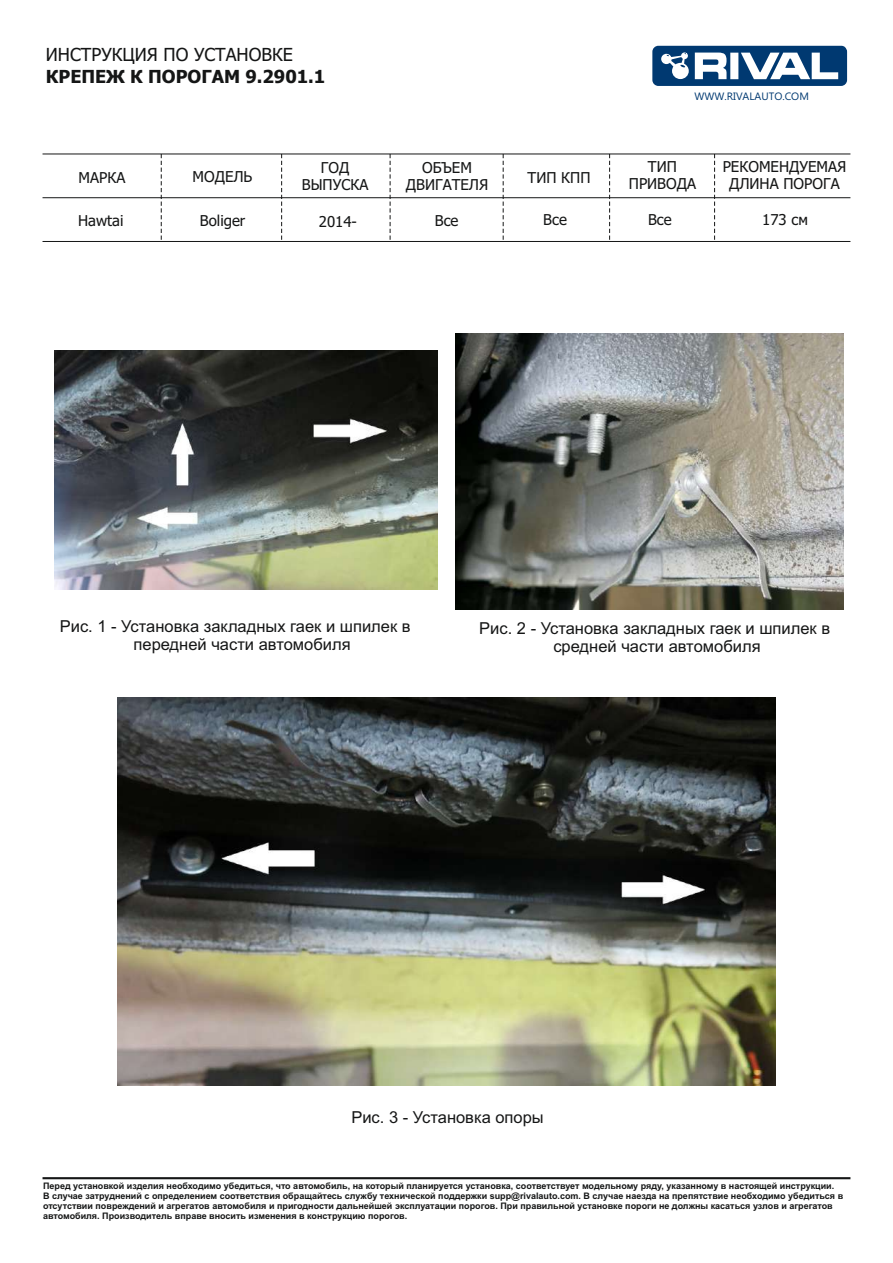
<style>
.page{position:relative;width:893px;height:1263px;background:#fff}
.page>*{position:absolute;margin:0;border:0;box-sizing:border-box;transform-origin:0 0}
.t1{font:700 18px "Tahoma";color:#151616}
.t2{font:18px "Tahoma";color:#151616}
.t3{font:16.5px/18.5px "Arial";color:#151616}
.t4{font:15px/16.4px "Tahoma";color:#151616;text-align:center}
.t5{font:10.65px "Ebrima";color:#003971}
.t6{font:700 9px/10.1px "Arial";color:#151616}
</style>
<div class="page">
<hr style="left:43px;top:1177px;width:807px;height:2px;background:#151616">
<svg style="left:652px;top:46px;width:195px;height:40px"></svg>
<svg style="left:161px;top:155px;width:1px;height:85px"></svg>
<svg style="left:281px;top:155px;width:1px;height:85px"></svg>
<svg style="left:390px;top:155px;width:1px;height:85px"></svg>
<svg style="left:503px;top:155px;width:1px;height:85px"></svg>
<svg style="left:609px;top:153px;width:3px;height:87px"></svg>
<hr style="left:43px;top:154px;width:807px;height:1px;background:#151616">
<hr style="left:43px;top:241px;width:807px;height:1px;background:#151616">
<hr style="left:43px;top:197px;width:807px;height:1px;background:#151616">
<svg style="left:714px;top:153px;width:2px;height:87px"></svg>
<img style="left:54px;top:350px;width:383px;height:239px">
<img style="left:455px;top:333px;width:388px;height:276px">
<img style="left:118px;top:698px;width:657px;height:387px">
<h1 class="t2" style="left:46px;top:47px;width:249px">ИНСТРУКЦИЯ ПО УСТАНОВКЕ</h1>
<h1 class="t1" style="left:46px;top:69px;width:281px">КРЕПЕЖ К ПОРОГАМ 9.2901.1</h1>
<p class="t5" style="left:695px;top:92px;width:116px">WWW.RIVALAUTO.COM</p>
<h3 class="t4" style="left:79px;top:171px;width:48px">МАРКА</h3>
<h3 class="t4" style="left:302px;top:161px;width:68px">ГОД<br>ВЫПУСКА</h3>
<h3 class="t4" style="left:406px;top:161px;width:84px">ОБЪЕМ<br>ДВИГАТЕЛЯ</h3>
<h3 class="t4" style="left:528px;top:170px;width:64px">ТИП КПП</h3>
<h3 class="t4" style="left:629px;top:160px;width:69px">ТИП<br>ПРИВОДА</h3>
<h3 class="t4" style="left:193px;top:169px;width:61px">МОДЕЛЬ</h3>
<h3 class="t4" style="left:78px;top:214px;width:47px">Hawtai</h3>
<h3 class="t4" style="left:200px;top:214px;width:47px">Boliger</h3>
<h3 class="t4" style="left:319px;top:214px;width:40px">2014-</h3>
<h3 class="t4" style="left:435px;top:213px;width:25px">Все</h3>
<h3 class="t4" style="left:543px;top:213px;width:25px">Все</h3>
<h3 class="t4" style="left:648px;top:213px;width:25px">Все</h3>
<h3 class="t4" style="left:723px;top:160px;width:125px">РЕКОМЕНДУЕМАЯ<br>ДЛИНА ПОРОГА</h3>
<h3 class="t4" style="left:762px;top:212px;width:47px">173 см</h3>
<h2 class="t3" style="left:134px;top:618px;width:279px;text-indent:-74px">Рис. 1 - Установка закладных гаек и шпилек в передней части автомобиля</h2>
<h2 class="t3" style="left:479px;top:620px;width:352px;text-align:center">Рис. 2 - Установка закладных гаек и шпилек в средней части автомобиля</h2>
<h2 class="t3" style="left:351px;top:1109px;width:194px">Рис. 3 - Установка опоры</h2>
<p class="t6" style="left:43px;top:1181px;width:802px">Перед установкой изделия необходимо убедиться, что автомобиль, на который планируется установка, соответствует модельному ряду, указанному в настоящей инструкции.<br>В случае затруднений с определением соответствия обращайтесь службу технической поддержки supp@rivalauto.com. В случае наезда на препятствие необходимо убедиться в отсутствии повреждений и агрегатов автомобиля и пригодности дальнейшей эксплуатации порогов. При правильной установке пороги не должны касаться узлов и агрегатов автомобиля. Производитель вправе вносить изменения в конструкцию порогов.</p>
</div>
